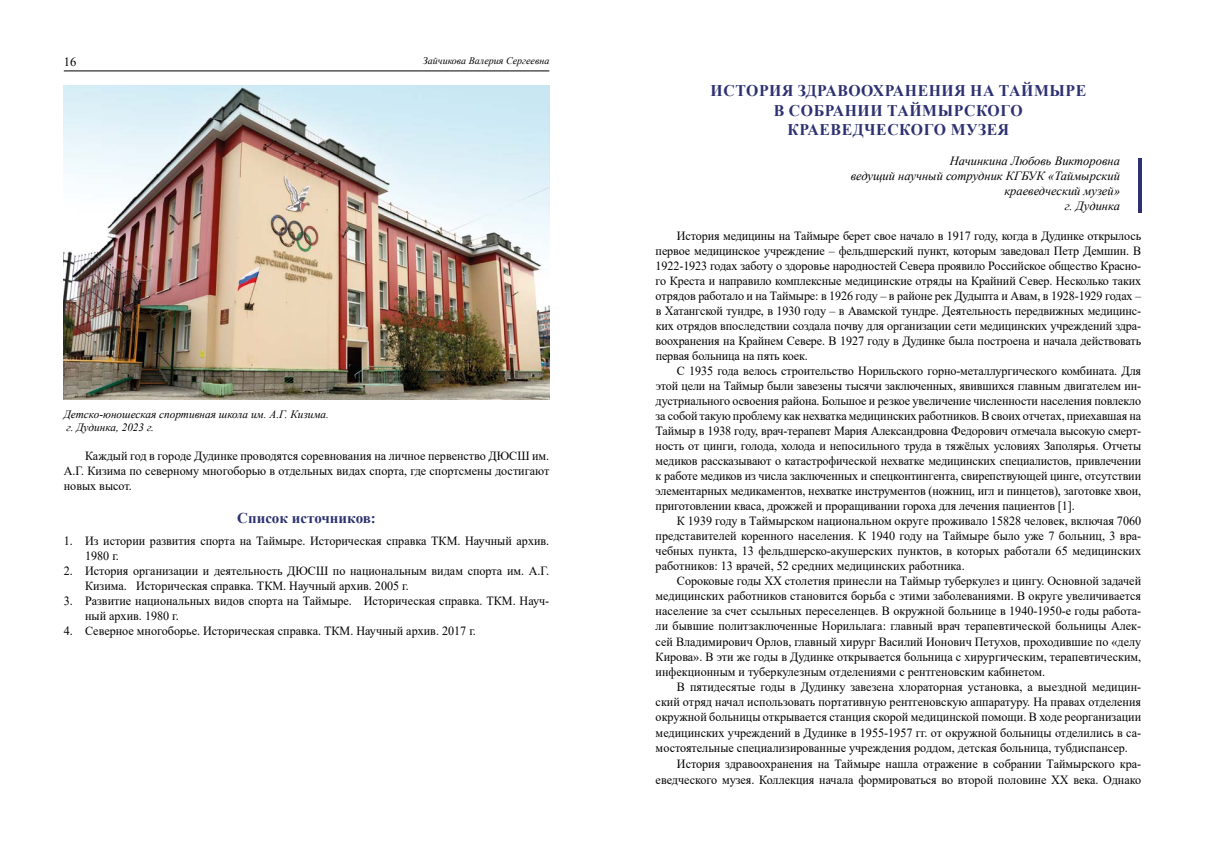
<style>
.page{position:relative;width:1205px;height:851px;background:#fff}
.page>*{position:absolute;margin:0;border:0;box-sizing:border-box;transform-origin:0 0}
.t1{font:700 16.25px/19.5px "Times New Roman";letter-spacing:.035em;color:#2d3171;text-align:center}
.t2{font:700 15px "Times New Roman";color:#2d3171}
.t3{font:12.5px/15px "Times New Roman";color:#000;text-align:justify}
.t4{font:italic 12.5px/15px "Times New Roman";color:#000;text-align:right}
.t5{font:italic 11.25px/13.5px "Times New Roman";color:#000}
.t6{font:italic 10px "Times New Roman";color:#000}
</style>
<div class="page">
<hr style="left:64px;top:71px;width:485px;height:1px;background:#000">
<img style="left:64px;top:85px;width:485px;height:314px">
<hr style="left:1138px;top:158px;width:3px;height:55px;background:#2d3171">
<p class="t3" style="left:64px;top:54px;width:14px">16</p>
<p class="t6" style="left:423px;top:54px;width:128px">Зайчикова Валерия Сергеевна</p>
<p class="t5" style="left:64px;top:407px;width:267px">Детско-юношеская спортивная школа им. А.Г. Кизима. г. Дудинка, 2023 г.</p>
<p class="t3" style="left:64px;top:448px;width:487px;text-indent:21px">Каждый год в городе Дудинке проводятся соревнования на личное первенство ДЮСШ им.<br>А.Г. Кизима по северному многоборью в отдельных видах спорта, где спортсмены достигают новых высот.</p>
<p class="t2" style="left:237px;top:507px;width:140px">Список источников:</p>
<p class="t3" style="left:85px;top:533px;width:466px;text-indent:-21px">1. Из истории развития спорта на Таймыре. Историческая справка ТКМ. Научный архив.<br>1980 г.</p>
<p class="t3" style="left:85px;top:563px;width:466px;text-indent:-21px">2. История организации и деятельность ДЮСШ по национальным видам спорта им. А.Г.<br>Кизима. Историческая справка. ТКМ. Научный архив. 2005 г.</p>
<p class="t3" style="left:85px;top:593px;width:466px;text-indent:-21px">3. Развитие национальных видов спорта на Таймыре. Историческая справка. ТКМ. Науч&shy;ный архив. 1980 г.</p>
<p class="t3" style="left:64px;top:623px;width:414px">4. Северное многоборье. Историческая справка. ТКМ. Научный архив. 2017 г.</p>
<h1 class="t1" style="left:710px;top:80px;width:377px">ИСТОРИЯ ЗДРАВООХРАНЕНИЯ НА ТАЙМЫРЕ<br>В СОБРАНИИ ТАЙМЫРСКОГО<br>КРАЕВЕДЧЕСКОГО МУЗЕЯ</h1>
<p class="t4" style="left:851px;top:153px;width:271px">Начинкина Любовь Викторовна<br>ведущий научный сотрудник КГБУК «Таймырский краеведческий музей»<br>г. Дудинка</p>
<p class="t3" style="left:656px;top:228px;width:487px;text-indent:21px">История медицины на Таймыре берет свое начало в 1917 году, когда в Дудинке открылось первое медицинское учреждение – фельдшерский пункт, которым заведовал Петр Демшин. В 1922-1923 годах заботу о здоровье народностей Севера проявило Российское общество Красно&shy;го Креста и направило комплексные медицинские отряды на Крайний Север. Несколько таких отрядов работало и на Таймыре: в 1926 году – в районе рек Дудыпта и Авам, в 1928-1929 годах – в Хатангской тундре, в 1930 году – в Авамской тундре. Деятельность передвижных медицинс&shy;ких отрядов впоследствии создала почву для организации сети медицинских учреждений здра&shy;воохранения на Крайнем Севере. В 1927 году в Дудинке была построена и начала действовать первая больница на пять коек.</p>
<p class="t3" style="left:655px;top:363px;width:487px;text-indent:21px">С 1935 года велось строительство Норильского горно-металлургического комбината. Для этой цели на Таймыр были завезены тысячи заключенных, явившихся главным двигателем ин&shy;дустриального освоения района. Большое и резкое увеличение численности населения повлекло за собой такую проблему как нехватка медицинских работников. В своих отчетах, приехавшая на Таймыр в 1938 году, врач-терапевт Мария Александровна Федорович отмечала высокую смерт&shy;ность от цинги, голода, холода и непосильного труда в тяжёлых условиях Заполярья. Отчеты медиков рассказывают о катастрофической нехватке медицинских специалистов, привлечении к работе медиков из числа заключенных и спецконтингента, свирепствующей цинге, отсутствии элементарных медикаментов, нехватке инструментов (ножниц, игл и пинцетов), заготовке хвои, приготовлении кваса, дрожжей и проращивании гороха для лечения пациентов [1].</p>
<p class="t3" style="left:655px;top:513px;width:487px;text-indent:21px">К 1939 году в Таймырском национальном округе проживало 15828 человек, включая 7060 представителей коренного населения. К 1940 году на Таймыре было уже 7 больниц, 3 вра&shy;чебных пункта, 13 фельдшерско-акушерских пунктов, в которых работали 65 медицинских работников: 13 врачей, 52 средних медицинских работника.</p>
<p class="t3" style="left:655px;top:573px;width:487px;text-indent:21px">Сороковые годы ХХ столетия принесли на Таймыр туберкулез и цингу. Основной задачей медицинских работников становится борьба с этими заболеваниями. В округе увеличивается население за счет ссыльных переселенцев. В окружной больнице в 1940-1950-е годы работа&shy;ли бывшие политзаключенные Норильлага: главный врач терапевтической больницы Алек&shy;сей Владимирович Орлов, главный хирург Василий Ионович Петухов, проходившие по «делу Кирова». В эти же годы в Дудинке открывается больница с хирургическим, терапевтическим, инфекционным и туберкулезным отделениями с рентгеновским кабинетом.</p>
<p class="t3" style="left:656px;top:678px;width:487px;line-height:15.5px;text-indent:21px">В пятидесятые годы в Дудинку завезена хлораторная установка, а выездной медицин&shy;ский отряд начал использовать портативную рентгеновскую аппаратуру. На правах отделения окружной больницы открывается станция скорой медицинской помощи. В ходе реорганизации медицинских учреждений в Дудинке в 1955-1957 гг. от окружной больницы отделились в са&shy;мостоятельные специализированные учреждения роддом, детская больница, тубдиспансер.</p>
<p class="t3" style="left:656px;top:755px;width:487px;line-height:15.6px;text-align:right">История здравоохранения на Таймыре нашла отражение в собрании Таймырского кра&shy;еведческого музея. Коллекция начала формироваться во второй половине ХХ века. Однако</p>
</div>
